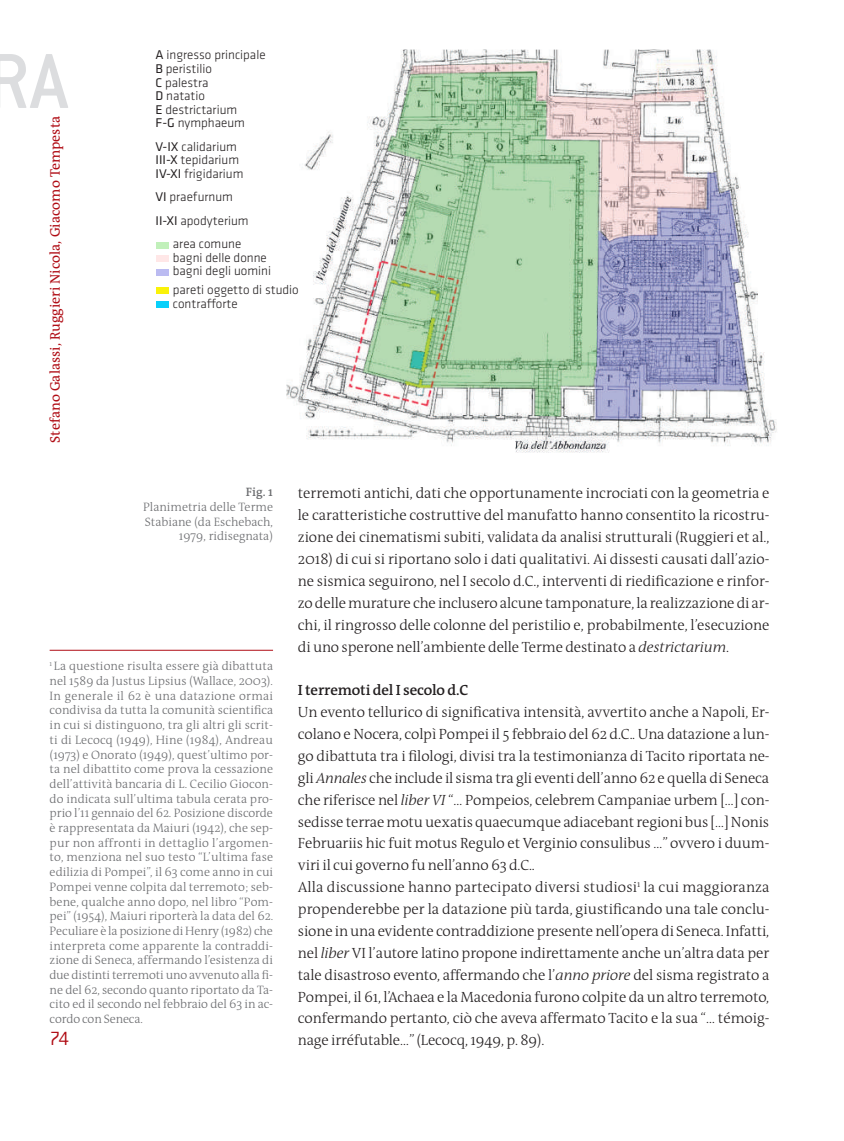
<style>
.page{position:relative;width:844px;height:1141px;background:#fff}
.page>*{position:absolute;margin:0;border:0;box-sizing:border-box;transform-origin:0 0}
.t1{font:500 85.58px "Conduit ITC";color:#dcdddf}
.t2{font:300 21px "Conduit ITC";color:#b00d15}
.t3{font:300 14.88px/21.9px "The Antiqua B3";letter-spacing:-.01em;color:#231f20;text-align:justify}
.t4{font:600 14.88px "The Antiqua B6";letter-spacing:-.01em;color:#231f20}
.t5{font:14px "The Antiqua B5";color:#b00d15}
.t6{font:300 13.12px/13.7px "Klavika";color:#231f20}
.t7{font:300 12.25px/14.7px "The Antiqua B3";letter-spacing:-.005em;color:#6c6d70;text-align:right}
.t8{font:600 12.25px "The Antiqua B6";color:#6c6d70}
.s1{font-weight:400}
.s2{font-family:"The Antiqua B3 i";font-style:italic}
</style>
<div class="page">
<hr style="left:50px;top:650px;width:223px;height:1px;background:#b00d15">
<img style="left:286px;top:50px;width:491px;height:403px">
<div style="left:156px;top:242px;width:13px;height:6px;background:#c1f0ba"></div>
<div style="left:156px;top:255px;width:13px;height:7px;background:#ffe7e7"></div>
<div style="left:156px;top:288px;width:13px;height:6px;background:#faf209"></div>
<div style="left:156px;top:269px;width:13px;height:7px;background:#bbbbf1"></div>
<div style="left:156px;top:301px;width:13px;height:7px;background:#09d0fa"></div>
<h1 class="t1" style="left:-14px;top:33px;width:84px">RA</h1>
<p class="t5" style="left:48px;top:443px;width:328px;rotate:-90deg">Stefano Galassi, Ruggieri Nicola, Giacomo Tempesta</p>
<p class="t6" style="left:155px;top:49px;width:112px"><span class="s1">A</span> ingresso principale<br><span class="s1">B</span> peristilio<br><span class="s1">C</span> palestra<br><span class="s1">D</span> natatio<br><span class="s1">E</span> destrictarium<br><span class="s1">F-G</span> nymphaeum</p>
<p class="t6" style="left:155px;top:140px;width:89px"><span class="s1">V-IX</span> calidarium<br><span class="s1">III-X</span> tepidarium<br><span class="s1">IV-XI</span> frigidarium</p>
<p class="t6" style="left:155px;top:190px;width:79px"><span class="s1">VI</span> praefurnum</p>
<p class="t6" style="left:155px;top:214px;width:95px"><span class="s1">II-XI</span> apodyterium</p>
<p class="t6" style="left:173px;top:237px;width:70px">area comune</p>
<p class="t6" style="left:173px;top:251px;width:100px">bagni delle donne bagni degli uomini</p>
<p class="t6" style="left:173px;top:283px;width:127px">pareti oggetto di studio contrafforte</p>
<p class="t8" style="left:246px;top:486px;width:29px">Fig. 1</p>
<p class="t7" style="left:143px;top:500px;width:131px">Planimetria delle Terme<br>Stabiane (da Eschebach,<br>1979, ridisegnata)</p>
<p class="t7" style="left:50px;top:659px;width:225px;text-align:justify"><sup>1</sup> La questione risulta essere già dibattuta nel 1589 da Justus Lipsius (Wallace, 2003).<br>In generale il 62 è una datazione ormai condivisa da tutta la comunità scientifica in cui si distinguono, tra gli altri gli scrit&shy;ti di Lecocq (1949), Hine (1984), Andreau (1973) e Onorato (1949), quest’ultimo por&shy;ta nel dibattito come prova la cessazione dell’attività bancaria di L. Cecilio Giocon&shy;do indicata sull’ultima tabula cerata pro&shy;prio l’11 gennaio del 62. Posizione discorde è rappresentata da Maiuri (1942), che sep&shy;pur non affronti in dettaglio l’argomen&shy;to, menziona nel suo testo “L’ultima fase edilizia di Pompei”, il 63 come anno in cui Pompei venne colpita dal terremoto; seb&shy;bene, qualche anno dopo, nel libro “Pom&shy;pei” (1954), Maiuri riporterà la data del 62.<br>Peculiare è la posizione di Henry (1982) che interpreta come apparente la contraddi&shy;zione di Seneca, affermando l’esistenza di due distinti terremoti uno avvenuto alla fi&shy;ne del 62, secondo quanto riportato da Ta&shy;cito ed il secondo nel febbraio del 63 in ac&shy;cordo con Seneca.</p>
<h2 class="t2" style="left:50px;top:1027px;width:21px">74</h2>
<p class="t3" style="left:298px;top:483px;width:473px">terremoti antichi, dati che opportunamente incrociati con la geometria e le caratteristiche costruttive del manufatto hanno consentito la ricostru&shy;zione dei cinematismi subiti, validata da analisi strutturali (Ruggieri et al., 2018) di cui si riportano solo i dati qualitativi. Ai dissesti causati dall’azio&shy;ne sismica seguirono, nel I secolo d.C., interventi di riedificazione e rinfor&shy;zo delle murature che inclusero alcune tamponature, la realizzazione di ar&shy;chi, il ringrosso delle colonne del peristilio e, probabilmente, l’esecuzione di uno sperone nell’ambiente delle Terme destinato a <span class="s2">destrictarium</span>.</p>
<p class="t4" style="left:298px;top:682px;width:172px">I terremoti del I secolo d.C</p>
<p class="t3" style="left:298px;top:702px;width:473px;text-align:left">Un evento tellurico di significativa intensità, avvertito anche a Napoli, Er&shy;colano e Nocera, colpì Pompei il 5 febbraio del 62 d.C.. Una datazione a lun&shy;go dibattuta tra i filologi, divisi tra la testimonianza di Tacito riportata ne&shy;gli <span class="s2">Annales</span> che include il sisma tra gli eventi dell’anno 62 e quella di Seneca che riferisce nel <span class="s2">liber VI</span> “… Pompeios, celebrem Campaniae urbem […] con&shy;sedisse terrae motu uexatis quaecumque adiacebant regioni bus […] Nonis Februariis hic fuit motus Regulo et Verginio consulibus …” ovvero i duum&shy;viri il cui governo fu nell’anno 63 d.C..<br>Alla discussione hanno partecipato diversi studiosi<sup>1</sup> la cui maggioranza propenderebbe per la datazione più tarda, giustificando una tale conclu&shy;sione in una evidente contraddizione presente nell’opera di Seneca. Infatti, nel <span class="s2">liber</span> VI l’autore latino propone indirettamente anche un’altra data per tale disastroso evento, affermando che l’<span class="s2">anno priore</span> del sisma registrato a Pompei, il 61, l’Achaea e la Macedonia furono colpite da un altro terremoto, confermando pertanto, ciò che aveva affermato Tacito e la sua “… témoig&shy;nage irréfutable…” (Lecocq, 1949, p. 89).</p>
</div>
